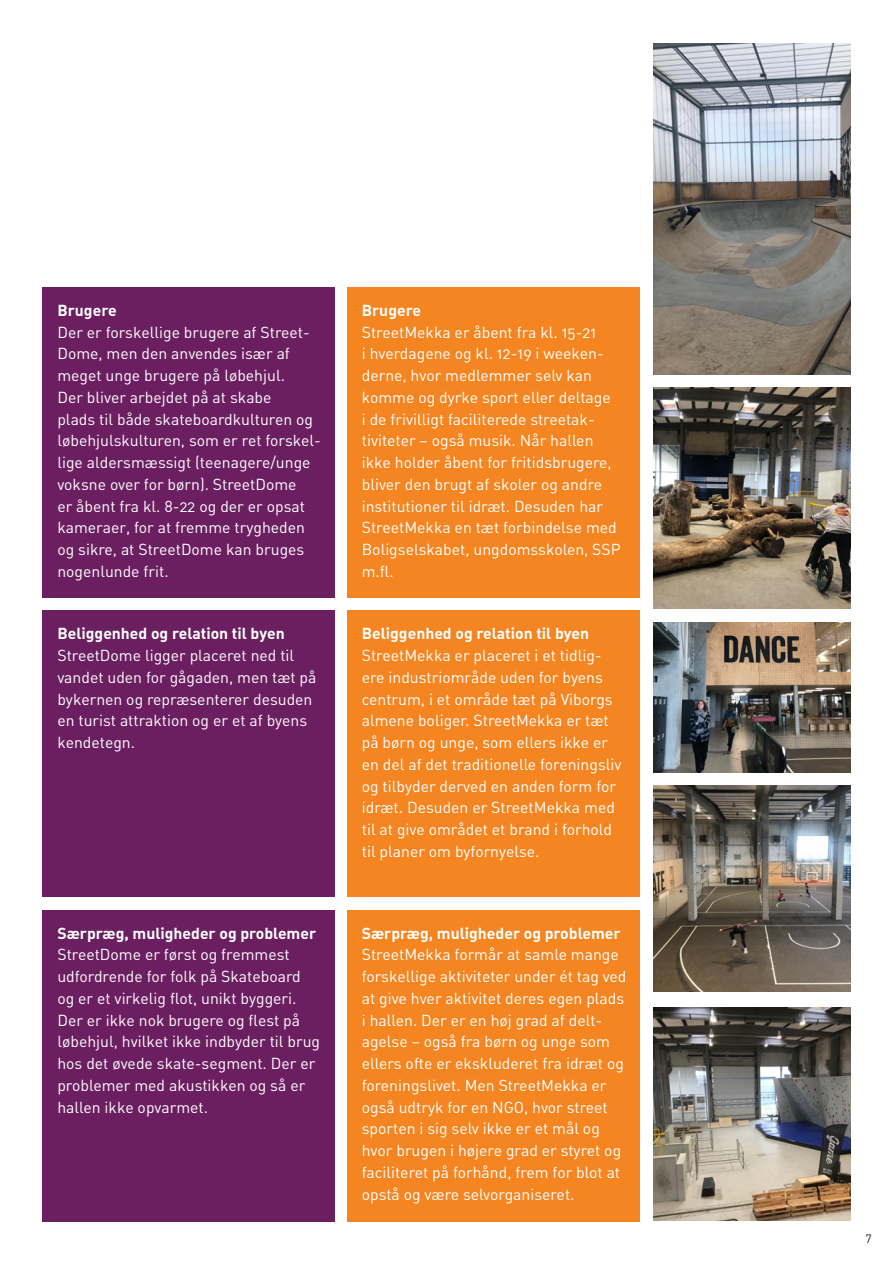
<style>
.page{position:relative;width:893px;height:1263px;background:#fff}
.page>*{position:absolute;margin:0;border:0;box-sizing:border-box;transform-origin:0 0}
.Brødtekst{font:15.75px/21.8px "DIN Regular Alternate";color:#fff}
.Brødtekst-2{font:15.75px "DIN Bold Alternate";color:#fff}
.t1{font:12px "DIN";color:#231f20}
</style>
<div class="page">
<div style="left:43px;top:910px;width:292px;height:311px;background:#6b1f61"></div>
<div style="left:43px;top:610px;width:292px;height:287px;background:#6b1f61"></div>
<div style="left:43px;top:287px;width:292px;height:310px;background:#6b1f61"></div>
<div style="left:348px;top:910px;width:292px;height:311px;background:#f58520"></div>
<div style="left:348px;top:610px;width:292px;height:287px;background:#f58520"></div>
<div style="left:348px;top:287px;width:292px;height:310px;background:#f58520"></div>
<img style="left:654px;top:622px;width:196px;height:151px">
<img style="left:654px;top:785px;width:196px;height:207px">
<img style="left:654px;top:1008px;width:196px;height:212px">
<img style="left:654px;top:388px;width:196px;height:221px">
<img style="left:654px;top:43px;width:196px;height:332px">
<p class="Brødtekst-2" style="left:57px;top:300px;width:61px">Brugere</p>
<p class="Brødtekst" style="left:57px;top:321px;width:265px">Der er forskellige brugere af Street-Dome, men den anvendes især af meget unge brugere på løbehjul.<br>Der bliver arbejdet på at skabe<br>plads til både skateboardkulturen og løbehjulskulturen, som er ret forskel&shy;lige aldersmæssigt (teenagere/unge voksne over for børn). StreetDome<br>er åbent fra kl. 8-22 og der er opsat kameraer, for at fremme trygheden og sikre, at StreetDome kan bruges nogenlunde frit.</p>
<p class="Brødtekst-2" style="left:57px;top:623px;width:229px">Beliggenhed og relation til byen</p>
<p class="Brødtekst" style="left:57px;top:644px;width:261px">StreetDome ligger placeret ned til vandet uden for gågaden, men tæt på bykernen og repræsenterer desuden en turist attraktion og er et af byens kendetegn.</p>
<p class="Brødtekst-2" style="left:57px;top:922px;width:260px">Særpræg, muligheder og problemer</p>
<p class="Brødtekst" style="left:57px;top:943px;width:264px">StreetDome er først og fremmest udfordrende for folk på Skateboard og er et virkelig flot, unikt byggeri.<br>Der er ikke nok brugere og flest på løbehjul, hvilket ikke indbyder til brug hos det øvede skate-segment. Der er problemer med akustikken og så er hallen ikke opvarmet.</p>
<p class="Brødtekst-2" style="left:362px;top:300px;width:61px">Brugere</p>
<p class="Brødtekst" style="left:362px;top:321px;width:260px">StreetMekka er åbent fra kl. 15-21<br>i hverdagene og kl. 12-19 i weeken&shy;derne, hvor medlemmer selv kan komme og dyrke sport eller deltage<br>i de frivilligt faciliterede streetak&shy;tiviteter – også musik. Når hallen ikke holder åbent for fritidsbrugere, bliver den brugt af skoler og andre institutioner til idræt. Desuden har StreetMekka en tæt forbindelse med Boligselskabet, ungdomsskolen, SSP m.fl.</p>
<p class="Brødtekst-2" style="left:362px;top:623px;width:229px">Beliggenhed og relation til byen</p>
<p class="Brødtekst" style="left:362px;top:644px;width:261px">StreetMekka er placeret i et tidlig&shy;ere industriområde uden for byens centrum, i et område tæt på Viborgs almene boliger. StreetMekka er tæt på børn og unge, som ellers ikke er en del af det traditionelle foreningsliv og tilbyder derved en anden form for idræt. Desuden er StreetMekka med til at give området et brand i forhold til planer om byfornyelse.</p>
<p class="Brødtekst-2" style="left:362px;top:922px;width:260px">Særpræg, muligheder og problemer</p>
<p class="Brødtekst" style="left:362px;top:943px;width:266px">StreetMekka formår at samle mange forskellige aktiviteter under ét tag ved at give hver aktivitet deres egen plads i hallen. Der er en høj grad af delt&shy;agelse – også fra børn og unge som ellers ofte er ekskluderet fra idræt og foreningslivet. Men StreetMekka er også udtryk for en NGO, hvor street sporten i sig selv ikke er et mål og hvor brugen i højere grad er styret og faciliteret på forhånd, frem for blot at opstå og være selvorganiseret.</p>
<p class="t1" style="left:865px;top:1231px;width:8px">7</p>
</div>
